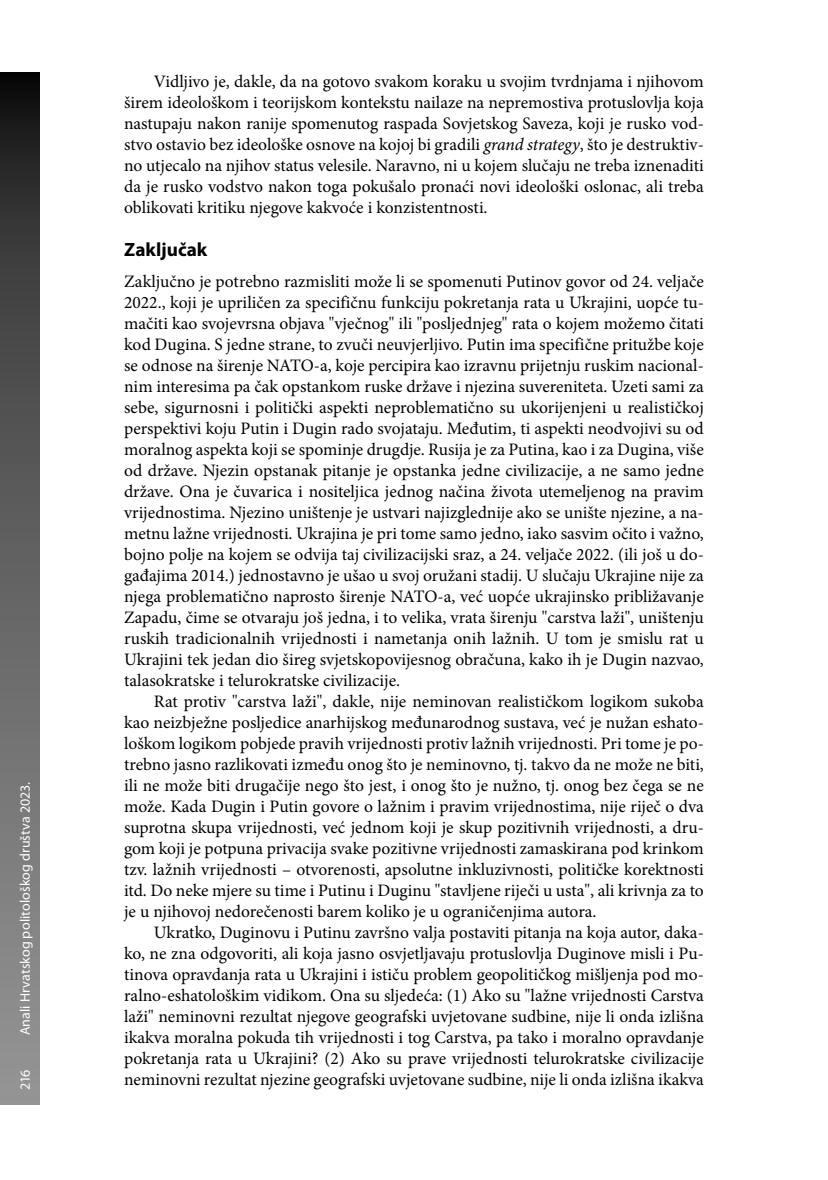
<style>
.page{position:relative;width:828px;height:1180px;background:#fff}
.page>*{position:absolute;margin:0;border:0;box-sizing:border-box;transform-origin:0 0}
.t1{font:700 19.25px "Myriad Pro";color:#000}
.t2{font:17.5px/21px "Minion Pro";color:#000;text-align:justify}
.t3{font:14px "Myriad Pro";letter-spacing:.005em;color:#fff}
.s1{font-style:italic}
</style>
<div class="page">
<svg style="left:0;top:73px;width:40px;height:1032px;background:#5f5f5f"></svg>
<p class="t3" style="left:16px;top:1035px;width:255px;rotate:-90deg">Anali Hrvatskog politološkog društva 2023.</p>
<p class="t3" style="left:16px;top:1090px;width:22px;rotate:-90deg">216</p>
<p class="t2" style="left:124px;top:71px;width:581px;text-indent:30px">Vidljivo je, dakle, da na gotovo svakom koraku u svojim tvrdnjama i njihovom širem ideološkom i teorijskom kontekstu nailaze na nepremostiva protuslovlja koja nastupaju nakon ranije spomenutog raspada Sovjetskog Saveza, koji je rusko vod&shy;stvo ostavio bez ideološke osnove na kojoj bi gradili <span class="s1">grand strategy</span>, što je destruktiv&shy;no utjecalo na njihov status velesile. Naravno, ni u kojem slučaju ne treba iznenaditi da je rusko vodstvo nakon toga pokušalo pronaći novi ideološki oslonac, ali treba oblikovati kritiku njegove kakvoće i konzistentnosti.</p>
<p class="t1" style="left:124px;top:237px;width:85px">Zaključak</p>
<p class="t2" style="left:124px;top:271px;width:581px">Zaključno je potrebno razmisliti može li se spomenuti Putinov govor od 24. veljače 2022., koji je upriličen za specifičnu funkciju pokretanja rata u Ukrajini, uopće tu&shy;mačiti kao svojevrsna objava "vječnog" ili "posljednjeg" rata o kojem možemo čitati kod Dugina. S jedne strane, to zvuči neuvjerljivo. Putin ima specifične pritužbe koje se odnose na širenje NATO-a, koje percipira kao izravnu prijetnju ruskim nacional&shy;nim interesima pa čak opstankom ruske države i njezina suvereniteta. Uzeti sami za sebe, sigurnosni i politički aspekti neproblematično su ukorijenjeni u realističkoj perspektivi koju Putin i Dugin rado svojataju. Međutim, ti aspekti neodvojivi su od moralnog aspekta koji se spominje drugdje. Rusija je za Putina, kao i za Dugina, više od države. Njezin opstanak pitanje je opstanka jedne civilizacije, a ne samo jedne države. Ona je čuvarica i nositeljica jednog načina života utemeljenog na pravim vrijednostima. Njezino uništenje je ustvari najizglednije ako se unište njezine, a na&shy;metnu lažne vrijednosti. Ukrajina je pri tome samo jedno, iako sasvim očito i važno, bojno polje na kojem se odvija taj civilizacijski sraz, a 24. veljače 2022. (ili još u do&shy;gađajima 2014.) jednostavno je ušao u svoj oružani stadij. U slučaju Ukrajine nije za njega problematično naprosto širenje NATO-a, već uopće ukrajinsko približavanje Zapadu, čime se otvaraju još jedna, i to velika, vrata širenju "carstva laži", uništenju ruskih tradicionalnih vrijednosti i nametanja onih lažnih. U tom je smislu rat u Ukrajini tek jedan dio šireg svjetskopovijesnog obračuna, kako ih je Dugin nazvao, talasokratske i telurokratske civilizacije.</p>
<p class="t2" style="left:124px;top:691px;width:581px;text-indent:30px">Rat protiv "carstva laži", dakle, nije neminovan realističkom logikom sukoba kao neizbježne posljedice anarhijskog međunarodnog sustava, već je nužan eshato&shy;loškom logikom pobjede pravih vrijednosti protiv lažnih vrijednosti. Pri tome je po&shy;trebno jasno razlikovati između onog što je neminovno, tj. takvo da ne može ne biti, ili ne može biti drugačije nego što jest, i onog što je nužno, tj. onog bez čega se ne može. Kada Dugin i Putin govore o lažnim i pravim vrijednostima, nije riječ o dva suprotna skupa vrijednosti, već jednom koji je skup pozitivnih vrijednosti, a dru&shy;gom koji je potpuna privacija svake pozitivne vrijednosti zamaskirana pod krinkom tzv. lažnih vrijednosti – otvorenosti, apsolutne inkluzivnosti, političke korektnosti itd. Do neke mjere su time i Putinu i Duginu "stavljene riječi u usta", ali krivnja za to je u njihovoj nedorečenosti barem koliko je u ograničenjima autora.</p>
<p class="t2" style="left:124px;top:922px;width:581px;text-indent:30px">Ukratko, Duginovu i Putinu završno valja postaviti pitanja na koja autor, daka&shy;ko, ne zna odgovoriti, ali koja jasno osvjetljavaju protuslovlja Duginove misli i Pu&shy;tinova opravdanja rata u Ukrajini i ističu problem geopolitičkog mišljenja pod mo&shy;ralno-eshatološkim vidikom. Ona su sljedeća: (1) Ako su "lažne vrijednosti Carstva laži" neminovni rezultat njegove geografski uvjetovane sudbine, nije li onda izlišna ikakva moralna pokuda tih vrijednosti i tog Carstva, pa tako i moralno opravdanje pokretanja rata u Ukrajini? (2) Ako su prave vrijednosti telurokratske civilizacije neminovni rezultat njezine geografski uvjetovane sudbine, nije li onda izlišna ikakva</p>
</div>
